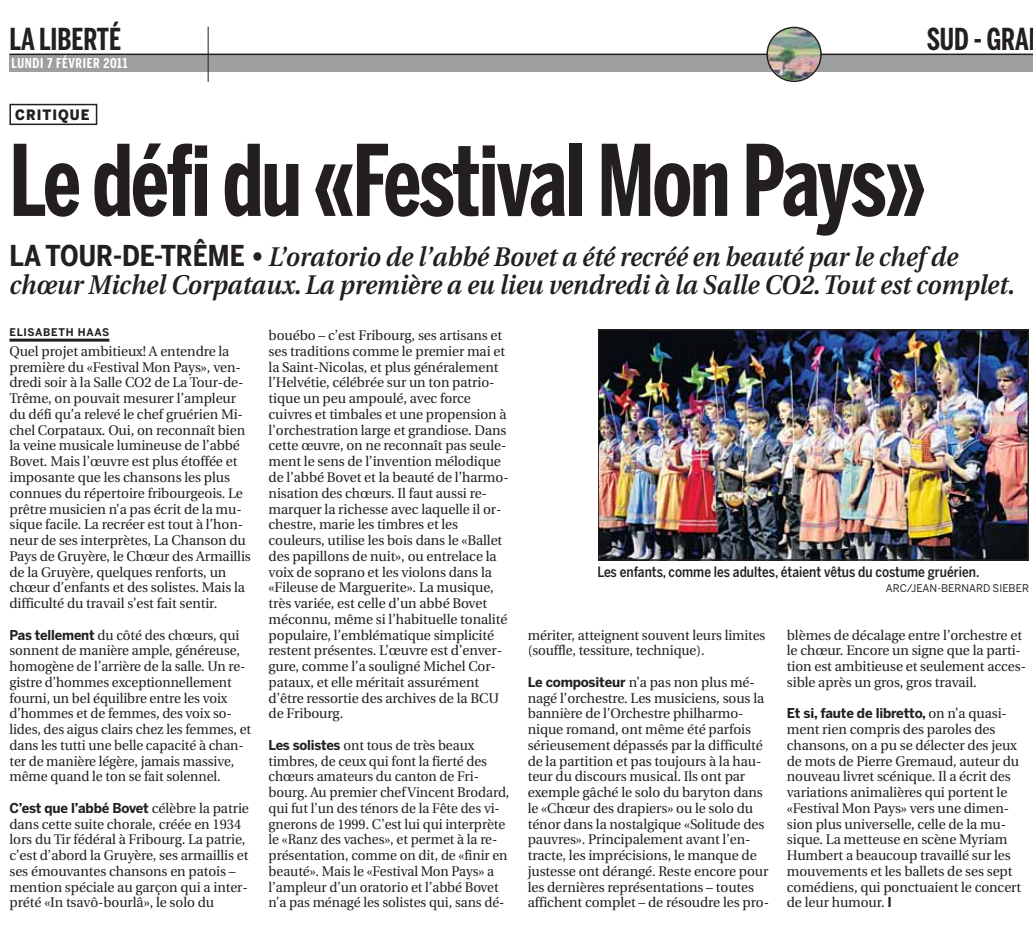
<style>
.page{position:relative;width:1033px;height:926px;background:#fff}
.page>*{position:absolute;margin:0;border:0;box-sizing:border-box;transform-origin:0 0}
.t1{font:700 97.5px "Benton Sans Comp";letter-spacing:-.02em;color:#231f20;scale:.93 1}
.t2{font:700 30px "Benton Sans Comp";color:#231f20;scale:.95 1}
.t3{font:italic 600 27px/28.5px "Utopia";color:#231f20;scale:.93 1}
.t4{font:500 14.25px "Benton Sans Cond";color:#231f20}
.t5{font:900 14.25px "Benton Sans";letter-spacing:.07em;color:#231f20;scale:.95 1}
.t6{font:13.95px/15.8px "Utopia";letter-spacing:-.005em;color:#231f20}
.t7{font:13.95px/15.8px "Utopia";letter-spacing:-.005em;color:#231f20;scale:.96 1}
.t8{font:700 13.5px "Benton Sans";letter-spacing:-.015em;color:#231f20}
.t9{font:700 13.5px "Benton Sans Comp";letter-spacing:.05em;color:#fff}
.t10{font:10.5px "Benton Sans";color:#231f20}
.t11{font:700 10.5px "Benton Sans";letter-spacing:.07em;color:#231f20}
.s1{font-family:"Benton Sans Cond";font-weight:700;font-style:normal;font-size:28.5px}
.s2{font-family:"Benton Sans";font-weight:700;font-size:13.5px}
.s3{font-family:"Utopia";font-weight:400;font-size:13.95px}
</style>
<div class="page">
<div style="left:9px;top:54px;width:1024px;height:17px;background:#9d9fa1"></div>
<hr style="left:9px;top:54px;width:1024px;height:1px;background:#231f20">
<img style="left:766px;top:27px;width:56px;height:55px">
<hr style="left:208px;top:27px;width:1px;height:55px;background:#231f20">
<hr style="left:9px;top:338px;width:100px;height:3px;background:#231f20">
<div style="left:9px;top:104px;width:88px;height:21px;border:2px solid #231f20"></div>
<img style="left:600px;top:332px;width:426px;height:226px">
<div style="left:597px;top:329px;width:432px;height:232px;border:2px solid #231f20"></div>
<h2 class="t2" style="left:9px;top:28px;width:119px">LA LIBERTÉ</h2>
<p class="t9" style="left:12px;top:58px;width:117px">LUNDI 7 FÉVRIER 2011</p>
<p class="t5" style="left:15px;top:109px;width:80px">CRITIQUE</p>
<h2 class="t2" style="left:927px;top:28px;width:109px">SUD - GRA</h2>
<h1 class="t1" style="left:9px;top:144px;width:987px">Le défi du «Festival Mon Pays»</h1>
<h3 class="t3" style="left:9px;top:245px;width:1083px"><span class="s1">LA TOUR-DE-TRÊME</span> • L’oratorio de l’abbé Bovet a été recréé en beauté par le chef de chœur Michel Corpataux. La première a eu lieu vendredi à la Salle CO2.Tout est complet.</h3>
<p class="t11" style="left:9px;top:329px;width:101px">ELISABETH HAAS</p>
<p class="t6" style="left:9px;top:344px;width:243px">Quel projet ambitieux! A entendre la première du «Festival Mon Pays», ven&shy;dredi soir à la Salle CO2 de La Tour-de-Trême, on pouvait mesurer l’ampleur du défi qu’a relevé le chef gruérien Mi&shy;chel Corpataux. Oui, on reconnaît bien la veine musicale lumineuse de l’abbé Bovet. Mais l’œuvre est plus étoffée et imposante que les chansons les plus connues du répertoire fribourgeois. Le prêtre musicien n’a pas écrit de la mu&shy;sique facile. La recréer est tout à l’hon&shy;neur de ses interprètes, La Chanson du Pays de Gruyère, le Chœur des Armaillis de la Gruyère, quelques renforts, un chœur d’enfants et des solistes. Mais la difficulté du travail s’est fait sentir.</p>
<p class="t7" style="left:9px;top:628px;width:253px"><span class="s2">Pas tellement</span> du côté des chœurs, qui sonnent de manière ample, généreuse, homogène de l’arrière de la salle. Un re&shy;gistre d’hommes exceptionnellement fourni, un bel équilibre entre les voix d’hommes et de femmes, des voix so&shy;lides, des aigus clairs chez les femmes, et dans les tutti une belle capacité à chan&shy;ter de manière légère, jamais massive, même quand le ton se fait solennel.</p>
<p class="t8" style="left:9px;top:803px;width:241px">C’est que l’abbé Bovet <span class="s3">célèbre la patrie</span></p>
<p class="t6" style="left:9px;top:817px;width:241px">dans cette suite chorale, créée en 1934 lors du Tir fédéral à Fribourg. La patrie, c’est d’abord la Gruyère, ses armaillis et ses émouvantes chansons en patois – mention spéciale au garçon qui a inter&shy;prété «In tsavô-bourlâ», le solo du</p>
<p class="t6" style="left:269px;top:329px;width:242px">bouébo – c’est Fribourg, ses artisans et ses traditions comme le premier mai et la Saint-Nicolas, et plus généralement l’Helvétie, célébrée sur un ton patrio&shy;tique un peu ampoulé, avec force cuivres et timbales et une propension à l’orchestration large et grandiose. Dans cette œuvre, on ne reconnaît pas seule&shy;ment le sens de l’invention mélodique de l’abbé Bovet et la beauté de l’harmo&shy;nisation des chœurs. Il faut aussi re&shy;marquer la richesse avec laquelle il or&shy;chestre, marie les timbres et les couleurs, utilise les bois dans le «Ballet des papillons de nuit», ou entrelace la voix de soprano et les violons dans la «Fileuse de Marguerite». La musique, très variée, est celle d’un abbé Bovet méconnu, même si l’habituelle tonalité populaire, l’emblématique simplicité restent présentes. L’œuvre est d’enver&shy;gure, comme l’a souligné Michel Cor&shy;pataux, et elle méritait assurément d’être ressortie des archives de la BCU de Fribourg.</p>
<p class="t7" style="left:269px;top:738px;width:252px"><span class="s2">Les solistes</span> ont tous de très beaux timbres, de ceux qui font la fierté des chœurs amateurs du canton de Fri&shy;bourg. Au premier chef Vincent Brodard, qui fut l’un des ténors de la Fête des vi&shy;gnerons de 1999. C’est lui qui interprète le «Ranz des vaches», et permet à la re&shy;présentation, comme on dit, de «finir en beauté». Mais le «Festival Mon Pays» a l’ampleur d’un oratorio et l’abbé Bovet n’a pas ménagé les solistes qui, sans dé-</p>
<p class="t4" style="left:597px;top:566px;width:384px">Les enfants, comme les adultes, étaient vêtus du costume gruérien.</p>
<p class="t10" style="left:886px;top:584px;width:145px">ARC/JEAN-BERNARD SIEBER</p>
<p class="t6" style="left:787px;top:628px;width:241px">blèmes de décalage entre l’orchestre et le chœur. Encore un signe que la parti&shy;tion est ambitieuse et seulement acces&shy;sible après un gros, gros travail.</p>
<p class="t8" style="left:787px;top:708px;width:222px">Et si, faute de libretto, <span class="s3">on n’a quasi-</span></p>
<p class="t6" style="left:787px;top:722px;width:236px">ment rien compris des paroles des chansons, on a pu se délecter des jeux de mots de Pierre Gremaud, auteur du nouveau livret scénique. Il a écrit des variations animalières qui portent le «Festival Mon Pays» vers une dimen&shy;sion plus universelle, celle de la mu&shy;sique. La metteuse en scène Myriam Humbert a beaucoup travaillé sur les mouvements et les ballets de ses sept comédiens, qui ponctuaient le concert de leur humour. <span class="s2">I</span></p>
<p class="t7" style="left:528px;top:628px;width:249px">mériter, atteignent souvent leurs limites (souffle, tessiture, technique).</p>
<p class="t6" style="left:528px;top:675px;width:243px"><span class="s2">Le compositeur</span> n’a pas non plus mé&shy;nagé l’orchestre. Les musiciens, sous la bannière de l’Orchestre philharmo&shy;nique romand, ont même été parfois sérieusement dépassés par la difficulté de la partition et pas toujours à la hau&shy;teur du discours musical. Ils ont par exemple gâché le solo du baryton dans le «Chœur des drapiers» ou le solo du ténor dans la nostalgique «Solitude des pauvres». Principalement avant l’en&shy;tracte, les imprécisions, le manque de justesse ont dérangé. Reste encore pour les dernières représentations – toutes affichent complet – de résoudre les pro-</p>
</div>
